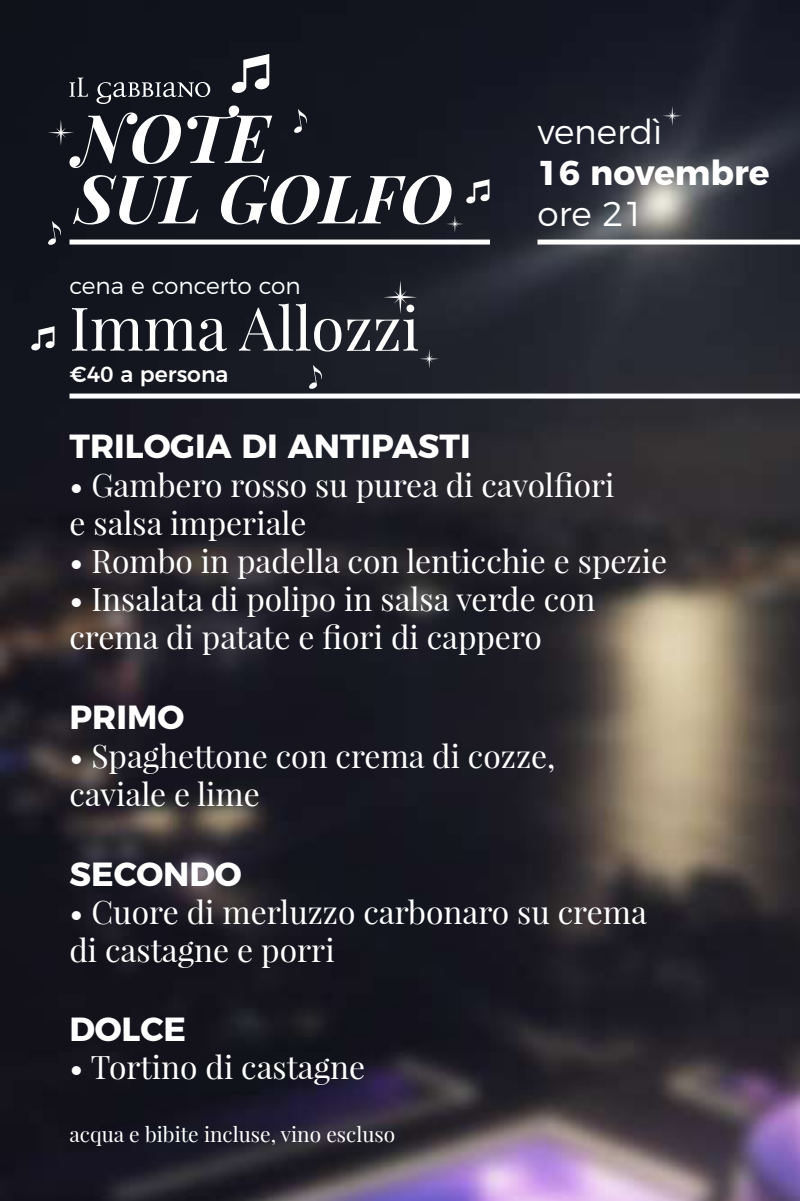
<style>
.page{position:relative;width:800px;height:1201px;background:#fff}
.page>*{position:absolute;margin:0;border:0;box-sizing:border-box;transform-origin:0 0}
.t1{font:italic 700 67.1px/60.5px "Playfair Display";color:#fff}
.t2{font:60.3px "Playfair Display";color:#fff}
.t3{font:300 34.4px "Montserrat";color:#fff}
.t4{font:700 34.4px "Montserrat";color:#fff}
.t5{font:700 33.4px "Montserrat";color:#fff}
.t6{font:31.8px/38.2px "Playfair Display";color:#fff}
.t7{font:300 23.2px "Montserrat";color:#fff}
.t8{font:500 21.9px "Montserrat";color:#fff}
.t9{font:20.9px "Playfair Display";color:#fff}
</style>
<div class="page">
<img style="left:0;top:0;width:800px;height:1201px">
<div style="left:69px;top:240px;width:421px;height:5px;background:#fff"></div>
<div style="left:537px;top:240px;width:263px;height:5px;background:#fff"></div>
<div style="left:69px;top:394px;width:731px;height:5px;background:#fff"></div>
<svg style="left:69px;top:78px;width:19px;height:19px"></svg>
<svg style="left:96px;top:82px;width:114px;height:22px;background:#46484f"></svg>
<svg style="left:48px;top:120px;width:26px;height:26px"></svg>
<svg style="left:419px;top:349px;width:20px;height:20px"></svg>
<svg style="left:662px;top:106px;width:20px;height:20px"></svg>
<svg style="left:446px;top:215px;width:18px;height:18px"></svg>
<svg style="left:293px;top:109px;width:15px;height:25px"></svg>
<svg style="left:47px;top:221px;width:15px;height:25px"></svg>
<svg style="left:308px;top:365px;width:15px;height:25px"></svg>
<svg style="left:231px;top:54px;width:38px;height:40px"></svg>
<svg style="left:466px;top:179px;width:24px;height:25px"></svg>
<svg style="left:31px;top:326px;width:24px;height:25px"></svg>
<svg style="left:383px;top:280px;width:34px;height:34px"></svg>
<h1 class="t1" style="left:75px;top:105px;width:379px">NOTE<br>SUL GOLFO</h1>
<p class="t7" style="left:69px;top:268px;width:233px">cena e concerto con</p>
<h2 class="t2" style="left:69px;top:290px;width:351px">Imma Allozzi</h2>
<p class="t8" style="left:69px;top:357px;width:161px">€40 a persona</p>
<p class="t3" style="left:537px;top:105px;width:126px">venerdì</p>
<p class="t4" style="left:537px;top:145px;width:234px">16 novembre</p>
<p class="t3" style="left:537px;top:187px;width:109px">ore 21</p>
<p class="t5" style="left:69px;top:419px;width:403px">TRILOGIA DI ANTIPASTI</p>
<p class="t6" style="left:69px;top:465px;width:547px">• Gambero rosso su purea di cavolfiori e salsa imperiale</p>
<p class="t6" style="left:69px;top:542px;width:599px">• Rombo in padella con lenticchie e spezie</p>
<p class="t6" style="left:69px;top:580px;width:528px">• Insalata di polipo in salsa verde con crema di patate e fiori di cappero</p>
<p class="t5" style="left:69px;top:690px;width:116px">PRIMO</p>
<p class="t6" style="left:69px;top:736px;width:488px">• Spaghettone con crema di cozze, caviale e lime</p>
<p class="t5" style="left:69px;top:847px;width:174px">SECONDO</p>
<p class="t6" style="left:69px;top:893px;width:579px">• Cuore di merluzzo carbonaro su crema di castagne e porri</p>
<p class="t5" style="left:69px;top:1001px;width:118px">DOLCE</p>
<p class="t6" style="left:69px;top:1048px;width:297px">• Tortino di castagne</p>
<p class="t9" style="left:69px;top:1121px;width:327px">acqua e bibite incluse, vino escluso</p>
</div>
